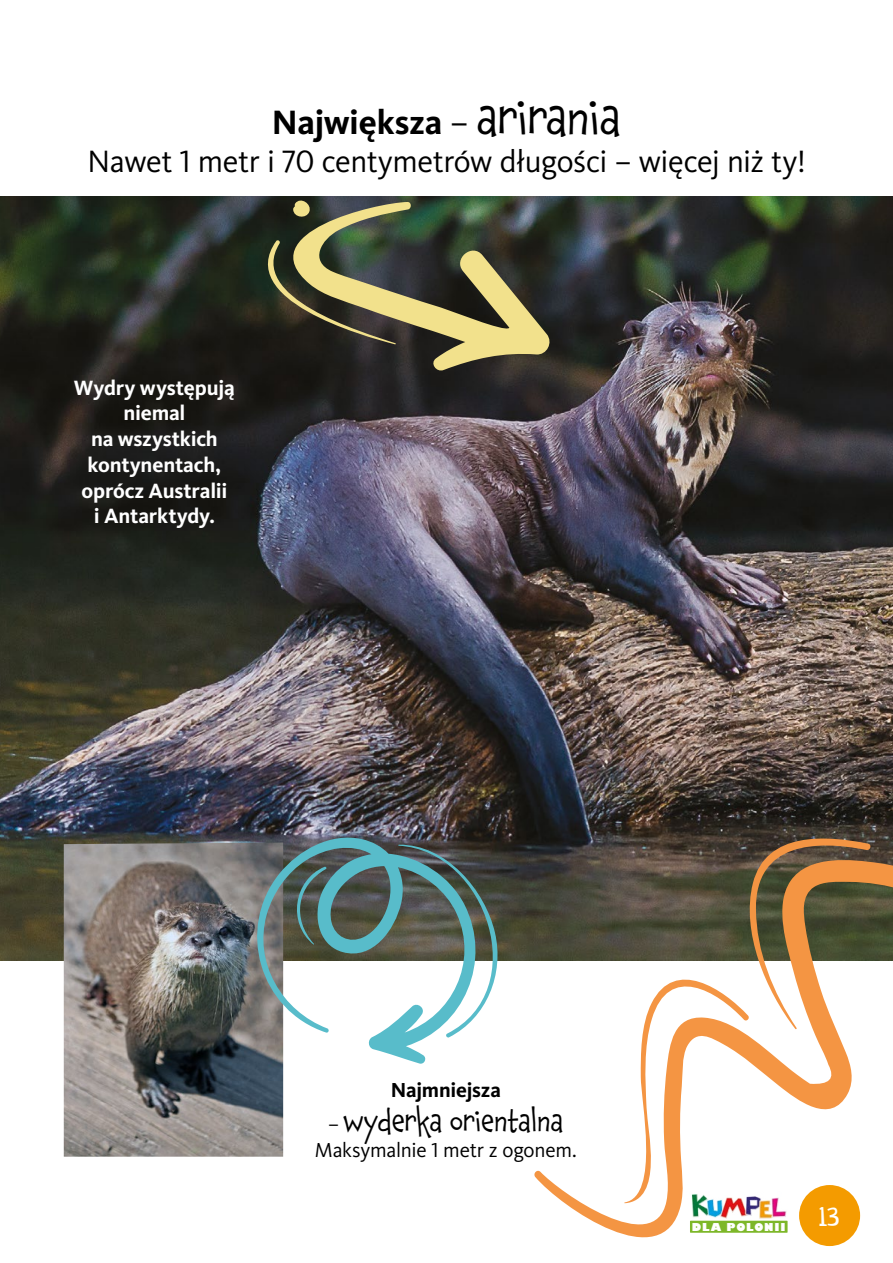
<style>
.page{position:relative;width:893px;height:1263px;background:#fff}
.page>*{position:absolute;margin:0;border:0;box-sizing:border-box;transform-origin:0 0}
.t1{font:700 34.95px "Kievit Pro";letter-spacing:-.01em;color:#000}
.t2{font:31.95px "Kievit Pro";letter-spacing:-.015em;color:#000}
.t3{font:28.5px "Chaloops";letter-spacing:-.01em;color:#000}
.t4{font:27px "whizbangpow";color:#fff}
.t5{font:700 21.45px/25.7px "Kievit Pro";letter-spacing:-.01em;color:#fff;text-align:center}
.t6{font:21px "Kievit Pro";letter-spacing:-.01em;color:#000}
.t7{font:700 21px "Kievit Pro";letter-spacing:-.01em;color:#000}
.t8{font:800 10.65px "Gill Sans";letter-spacing:.08em;color:#fff}
.s1{font-weight:400}
.s2{font-family:"Chaloops";font-weight:400;font-size:47.55px}
.s3{font-family:"Kievit Pro";font-size:21px}
</style>
<div class="page">
<img style="left:0;top:197px;width:893px;height:764px">
<img style="left:64px;top:842px;width:219px;height:315px">
<svg style="left:236px;top:832px;width:257px;height:233px"></svg>
<svg style="left:287px;top:866px;width:40px;height:79px;background:#4f6660"></svg>
<svg style="left:398px;top:844px;width:134px;height:194px"></svg>
<svg style="left:248px;top:202px;width:305px;height:171px;background:#585840"></svg>
<svg style="left:235px;top:239px;width:161px;height:105px;background:#55553c"></svg>
<svg style="left:293px;top:196px;width:19px;height:23px"></svg>
<svg style="left:532px;top:838px;width:361px;height:400px"></svg>
<svg style="left:624px;top:831px;width:248px;height:372px"></svg>
<div style="left:797px;top:1183px;width:65px;height:65px;background:#f49b00;border-radius:50%"></div>
<div style="left:795px;top:1181px;width:69px;height:69px;border:4px solid #fff;border-radius:50%"></div>
<img style="left:686px;top:1192px;width:102px;height:29px">
<div style="left:690px;top:1221px;width:98px;height:12px;background:#7db729"></div>
<h1 class="t1" style="left:272px;top:101px;width:351px">Największa <span class="s1">–</span> <span class="s2">arirania</span></h1>
<h2 class="t2" style="left:88px;top:142px;width:720px">Nawet 1 metr i 70 centymetrów długości – więcej niż ty!</h2>
<p class="t5" style="left:74px;top:375px;width:163px">Wydry występują niemal<br>na wszystkich kontynentach, oprócz Australii<br>i Antarktydy.</p>
<p class="t7" style="left:391px;top:1078px;width:112px">Najmniejsza</p>
<h3 class="t3" style="left:328px;top:1098px;width:237px"><span class="s3">–</span> wyderka orientalna</h3>
<p class="t6" style="left:315px;top:1137px;width:263px">Maksymalnie 1 metr z ogonem.</p>
<p class="t8" style="left:692px;top:1218px;width:95px">DLA POLONII</p>
<p class="t4" style="left:820px;top:1200px;width:21px">13</p>
</div>
